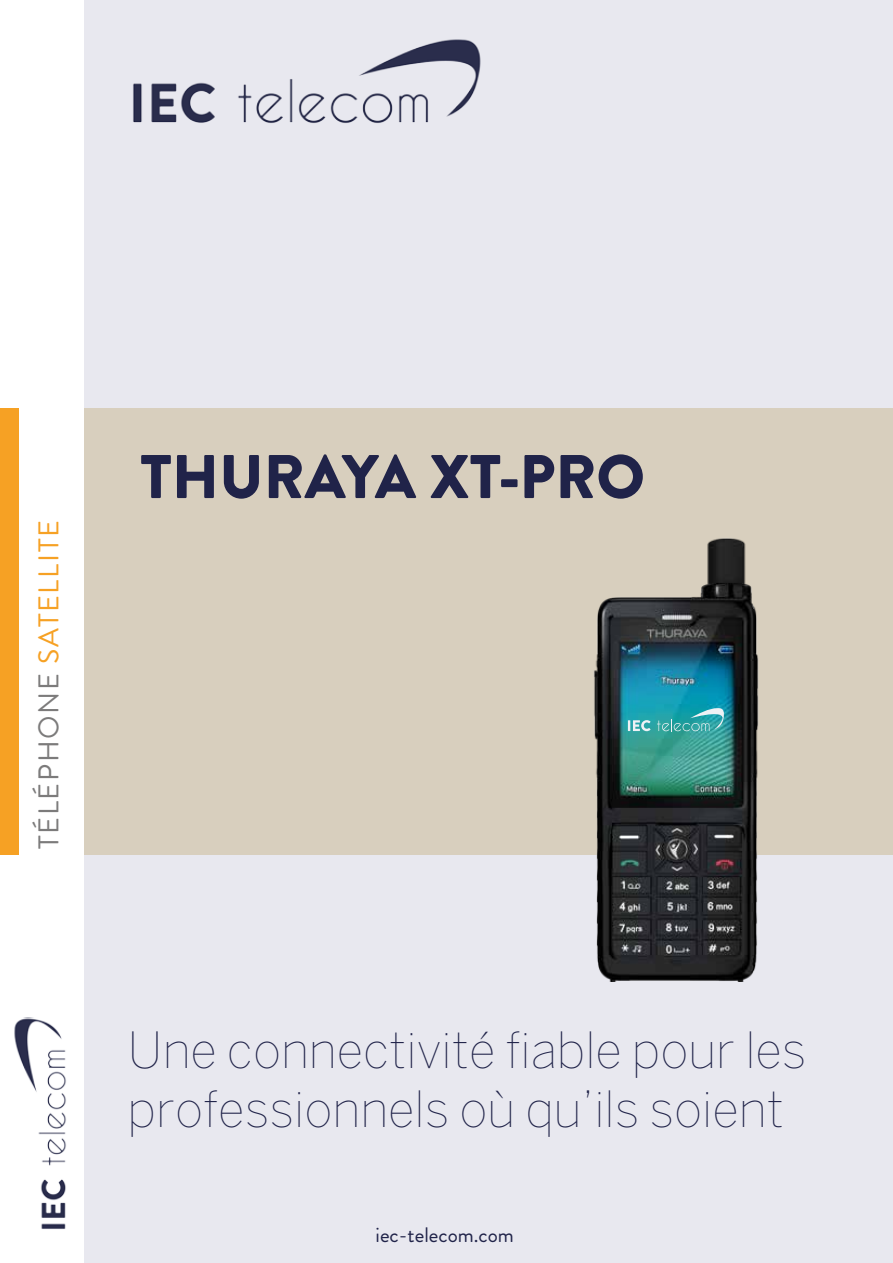
<style>
.page{position:relative;width:893px;height:1263px;background:#fff}
.page>*{position:absolute;margin:0;border:0;box-sizing:border-box;transform-origin:0 0}
.t1{font:900 61.5px "Brandon Grotesque";color:#202349}
.t2{font:100 49.5px/59.4px "Benton Sans";color:#202349}
.t3{font:28.5px "Brandon Grotesque";letter-spacing:.06em;color:#7c7b7b}
.t4{font:21px "Brandon Grotesque";color:#202349}
.s1{color:#f6a124}
</style>
<div class="page">
<div style="left:84px;top:0;width:809px;height:1263px;background:#e8e8ef"></div>
<div style="left:0;top:408px;width:19px;height:447px;background:#f6a124"></div>
<div style="left:85px;top:408px;width:808px;height:447px;background:#d8cfbe"></div>
<img style="left:594px;top:538px;width:165px;height:443px">
<svg style="left:628px;top:720px;width:23px;height:11px"></svg>
<svg style="left:657px;top:707px;width:68px;height:24px;background:#40adb2"></svg>
<img style="left:133px;top:39px;width:348px;height:84px">
<img style="left:14px;top:1017px;width:52px;height:212px">
<p class="t3" style="left:29px;top:849px;width:330px;rotate:-90deg">TÉLÉPHONE <span class="s1">SATELLITE</span></p>
<p class="t1" style="left:140px;top:433px;width:506px">THURAYA XT-PRO</p>
<p class="t2" style="left:128px;top:1020px;width:681px">Une connectivité fiable pour les professionnels où qu’ils soient</p>
<p class="t4" style="left:376px;top:1220px;width:140px">iec-telecom.com</p>
</div>
